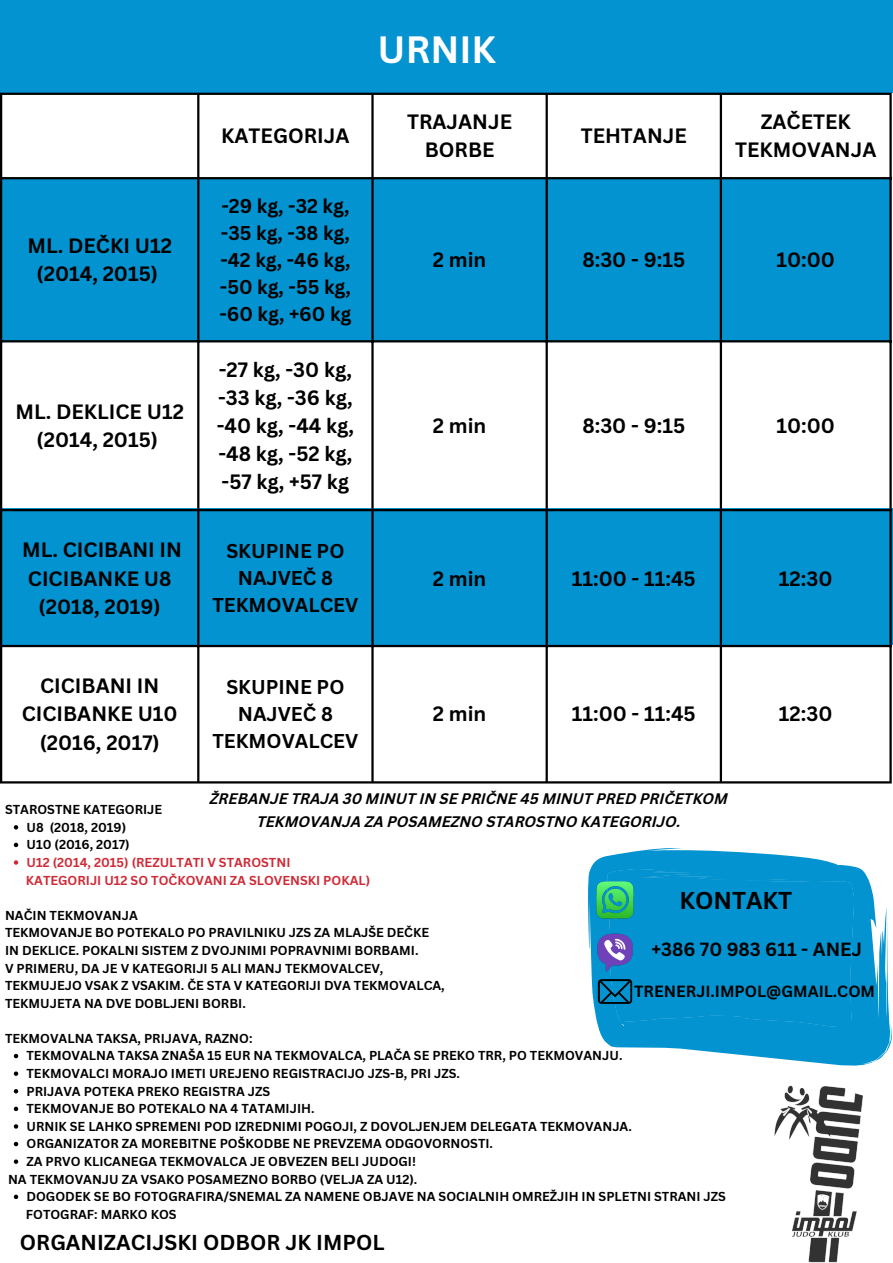
<style>
.page{position:relative;width:893px;height:1263px;background:#fff}
.page>*{position:absolute;margin:0;border:0;box-sizing:border-box;transform-origin:0 0}
.t1{font:700 37.05px "Canva Sans";color:#fff}
.t2{font:700 23.7px "Canva Sans";color:#000}
.t3{font:700 21px "Canva Sans";color:#000}
.t4{font:700 20.17px/28.1px "Canva Sans";color:#000;text-align:center}
.t5{font:700 19.42px/27px "Canva Sans";color:#000;text-align:center}
.t6{font:700 18.52px "Canva Sans";color:#000}
.t7{font:700 15.75px "Canva Sans";color:#000}
.t8{font:italic 700 14.92px/23.1px "Canva Sans";color:#000;text-align:center}
.t9{font:700 12.6px/17.6px "Canva Sans";color:#000}
.t10{font:700 12.6px "Canva Sans";color:#ce2b37}
</style>
<div class="page">
<svg style="left:14px;top:825px;width:4px;height:4px"></svg>
<svg style="left:14px;top:843px;width:4px;height:4px"></svg>
<svg style="left:14px;top:860px;width:4px;height:5px"></svg>
<svg style="left:14px;top:1054px;width:4px;height:4px"></svg>
<svg style="left:14px;top:1071px;width:4px;height:5px"></svg>
<svg style="left:14px;top:1089px;width:4px;height:4px"></svg>
<svg style="left:14px;top:1107px;width:4px;height:4px"></svg>
<svg style="left:14px;top:1124px;width:4px;height:5px"></svg>
<svg style="left:14px;top:1142px;width:4px;height:4px"></svg>
<svg style="left:14px;top:1159px;width:4px;height:5px"></svg>
<svg style="left:14px;top:1194px;width:4px;height:5px"></svg>
<img style="left:774px;top:1085px;width:89px;height:178px">
<div style="left:0;top:0;width:893px;height:93px;background:#0293d0"></div>
<div style="left:0;top:508px;width:893px;height:136px;background:#0293d0"></div>
<div style="left:2px;top:179px;width:887px;height:161px;background:#0293d0"></div>
<hr style="left:0;top:95px;width:2px;height:686px;background:#000">
<hr style="left:197px;top:95px;width:2px;height:686px;background:#000">
<hr style="left:371px;top:95px;width:3px;height:686px;background:#000">
<hr style="left:545px;top:95px;width:3px;height:686px;background:#000">
<hr style="left:720px;top:95px;width:2px;height:686px;background:#000">
<hr style="left:889px;top:95px;width:2px;height:686px;background:#000">
<hr style="left:0;top:93px;width:891px;height:2px;background:#000">
<hr style="left:0;top:177px;width:891px;height:2px;background:#000">
<hr style="left:0;top:340px;width:891px;height:2px;background:#000">
<hr style="left:0;top:509px;width:891px;height:2px;background:#000">
<hr style="left:0;top:645px;width:891px;height:2px;background:#000">
<hr style="left:0;top:781px;width:891px;height:2px;background:#000">
<svg style="left:589px;top:848px;width:302px;height:218px;fill:#0293d0"></svg>
<div style="left:598px;top:869px;width:256px;height:158px;background:#0293d0"></div>
<img style="left:588px;top:873px;width:54px;height:51px">
<img style="left:588px;top:924px;width:54px;height:55px">
<p class="t4" style="left:27px;top:231px;width:146px">ML. DEČKI U12 (2014, 2015)</p>
<p class="t4" style="left:15px;top:397px;width:170px">ML. DEKLICE U12 (2014, 2015)</p>
<p class="t4" style="left:221px;top:121px;width:130px">KATEGORIJA</p>
<p class="t5" style="left:219px;top:191px;width:134px;text-align:justify">-29 kg, -32 kg, -35 kg, -38 kg, -42 kg, -46 kg, -50 kg, -55 kg, -60 kg, +60 kg</p>
<p class="t4" style="left:217px;top:355px;width:139px;text-align:justify">-27 kg, -30 kg, -33 kg, -36 kg, -40 kg, -44 kg, -48 kg, -52 kg, -57 kg, +57 kg</p>
<h6 class="t4" style="left:22px;top:535px;width:161px">ML. CICIBANI IN<br>CICIBANKE U8 (2018, 2019)</h6>
<p class="t5" style="left:212px;top:537px;width:148px">SKUPINE PO<br>NAJVEČ 8<br>TEKMOVALCEV</p>
<p class="t1" style="left:378px;top:23px;width:120px">URNIK</p>
<p class="t4" style="left:407px;top:107px;width:107px">TRAJANJE<br>BORBE</p>
<p class="t4" style="left:581px;top:121px;width:108px">TEHTANJE</p>
<p class="t4" style="left:735px;top:107px;width:143px">ZAČETEK<br>TEKMOVANJA</p>
<p class="t4" style="left:433px;top:245px;width:55px">2 min</p>
<h5 class="t4" style="left:582px;top:245px;width:104px">8:30 - 9:15</h5>
<h6 class="t4" style="left:776px;top:245px;width:60px">10:00</h6>
<p class="t4" style="left:433px;top:411px;width:55px">2 min</p>
<h6 class="t4" style="left:582px;top:411px;width:104px">8:30 - 9:15</h6>
<h6 class="t4" style="left:776px;top:411px;width:60px">10:00</h6>
<p class="t4" style="left:433px;top:564px;width:55px">2 min</p>
<p class="t4" style="left:572px;top:564px;width:125px">11:00 - 11:45</p>
<p class="t4" style="left:779px;top:564px;width:55px">12:30</p>
<p class="t4" style="left:22px;top:671px;width:157px">CICIBANI IN<br>CICIBANKE U10 (2016, 2017)</p>
<p class="t5" style="left:212px;top:673px;width:148px">SKUPINE PO<br>NAJVEČ 8<br>TEKMOVALCEV</p>
<p class="t4" style="left:433px;top:699px;width:55px">2 min</p>
<h6 class="t4" style="left:572px;top:699px;width:125px">11:00 - 11:45</h6>
<p class="t4" style="left:779px;top:699px;width:55px">12:30</p>
<p class="t8" style="left:210px;top:789px;width:519px">ŽREBANJE TRAJA 30 MINUT IN SE PRIČNE 45 MINUT PRED PRIČETKOM<br>TEKMOVANJA ZA POSAMEZNO STAROSTNO KATEGORIJO.</p>
<h1 class="t9" style="left:5px;top:800px;width:159px">STAROSTNE KATEGORIJE</h1>
<p class="t9" style="left:27px;top:818px;width:101px">U8 (2018, 2019)</p>
<p class="t9" style="left:27px;top:835px;width:105px">U10 (2016, 2017)</p>
<p class="t10" style="left:27px;top:853px;width:265px">U12 (2014, 2015) (REZULTATI V STAROSTNI</p>
<p class="t10" style="left:26px;top:871px;width:346px">KATEGORIJI U12 SO TOČKOVANI ZA SLOVENSKI POKAL)</p>
<p class="t9" style="left:5px;top:906px;width:441px">NAČIN TEKMOVANJA<br>TEKMOVANJE BO POTEKALO PO PRAVILNIKU JZS ZA MLAJŠE DEČKE IN DEKLICE. POKALNI SISTEM Z DVOJNIMI POPRAVNIMI BORBAMI.<br>V PRIMERU, DA JE V KATEGORIJI 5 ALI MANJ TEKMOVALCEV, TEKMUJEJO VSAK Z VSAKIM. ČE STA V KATEGORIJI DVA TEKMOVALCA, TEKMUJETA NA DVE DOBLJENI BORBI.</p>
<p class="t9" style="left:5px;top:1029px;width:249px">TEKMOVALNA TAKSA, PRIJAVA, RAZNO:</p>
<p class="t9" style="left:27px;top:1047px;width:597px">TEKMOVALNA TAKSA ZNAŠA 15 EUR NA TEKMOVALCA, PLAČA SE PREKO TRR, PO TEKMOVANJU.</p>
<p class="t9" style="left:27px;top:1064px;width:435px">TEKMOVALCI MORAJO IMETI UREJENO REGISTRACIJO JZS-B, PRI JZS.</p>
<p class="t9" style="left:27px;top:1082px;width:245px">PRIJAVA POTEKA PREKO REGISTRA JZS</p>
<p class="t9" style="left:27px;top:1099px;width:290px">TEKMOVANJE BO POTEKALO NA 4 TATAMIJIH.</p>
<p class="t9" style="left:27px;top:1117px;width:607px">URNIK SE LAHKO SPREMENI POD IZREDNIMI POGOJI, Z DOVOLJENJEM DELEGATA TEKMOVANJA.</p>
<p class="t9" style="left:27px;top:1135px;width:468px">ORGANIZATOR ZA MOREBITNE POŠKODBE NE PREVZEMA ODGOVORNOSTI.</p>
<p class="t9" style="left:27px;top:1152px;width:391px">ZA PRVO KLICANEGA TEKMOVALCA JE OBVEZEN BELI JUDOGI!</p>
<p class="t9" style="left:8px;top:1170px;width:411px">NA TEKMOVANJU ZA VSAKO POSAMEZNO BORBO (VELJA ZA U12).</p>
<p class="t9" style="left:27px;top:1187px;width:701px">DOGODEK SE BO FOTOGRAFIRA/SNEMAL ZA NAMENE OBJAVE NA SOCIALNIH OMREŽJIH IN SPLETNI STRANI JZS</p>
<p class="t9" style="left:26px;top:1205px;width:152px">FOTOGRAF: MARKO KOS</p>
<h6 class="t2" style="left:679px;top:883px;width:114px">KONTAKT</h6>
<p class="t6" style="left:651px;top:936px;width:212px">+386 70 983 611 - ANEJ</p>
<h3 class="t7" style="left:634px;top:980px;width:242px">TRENERJI.IMPOL@GMAIL.COM</h3>
<p class="t3" style="left:20px;top:1228px;width:366px">ORGANIZACIJSKI ODBOR JK IMPOL</p>
</div>
